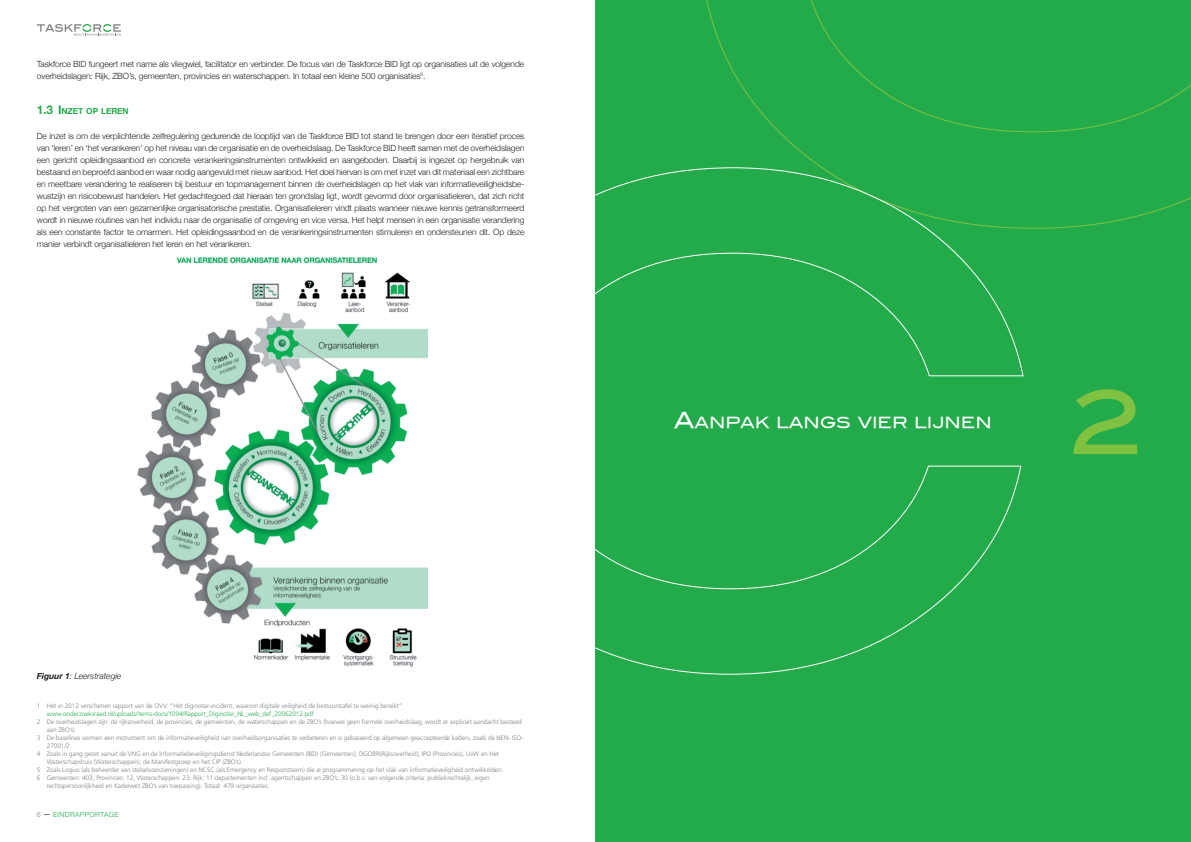
<style>
.page{position:relative;width:1191px;height:842px;background:#fff}
.page>*{position:absolute;margin:0;border:0;box-sizing:border-box;transform-origin:0 0}
.t1{font:88.6px "Blair Md ITCTT Medium";color:#7fc241}
.t2{font:15.4px "Blair Md ITCTT Medium";color:#fff}
.t3{font:300 8.5px/12px "Helvetica Neue";letter-spacing:-.01em;color:#231f20}
.t4{font:italic 300 8.5px "Helvetica Neue";letter-spacing:-.005em;color:#231f20}
.t5{font:700 8.4px "Helvetica Neue";letter-spacing:-.005em;color:#23aa4a}
.t6{font:300 7px "Helvetica Neue";letter-spacing:.055em;color:#23aa4a}
.t7{font:300 7px "Helvetica Neue LT Std";color:#7e8083}
.t8{font:300 6.5px "Frutiger LT Std";letter-spacing:-.01em;color:#7e8083}
.t9{font:300 6.5px "Frutiger LT Std";letter-spacing:-.01em;color:#23aa4a}
.s1{font-size:12px}
.s2{font-weight:700}
.s3{font-size:22px}
</style>
<div class="page">
<svg style="left:37px;top:24px;width:84px;height:12px"></svg>
<img style="left:137px;top:257px;width:290px;height:410px">
<div style="left:595px;top:0;width:596px;height:842px;background:#23aa4a"></div>
<svg style="left:706px;top:0;width:485px;height:229px"></svg>
<svg style="left:595px;top:167px;width:428px;height:209px"></svg>
<svg style="left:595px;top:466px;width:426px;height:209px"></svg>
<p class="t3" style="left:37px;top:58px;width:489px">Taskforce BID fungeert met name als vliegwiel, facilitator en verbinder. De focus van de Taskforce BID ligt op organisaties uit de volgende overheidslagen: Rijk, ZBO’s, gemeenten, provincies en waterschappen. In totaal een kleine 500 organisaties<sup>6</sup>.</p>
<p class="t5" style="left:37px;top:106px;width:93px"><span class="s1">1.3 I</span>NZET OP LEREN</p>
<p class="t3" style="left:37px;top:130px;width:489px;text-align:justify">De inzet is om de verplichtende zelfregulering gedurende de looptijd van de Taskforce BID tot stand te brengen door een iteratief proces van ‘leren’ en ‘het verankeren’ op het niveau van de organisatie en de overheidslaag. De Taskforce BID heeft samen met de overheidslagen een gericht opleidingsaanbod en concrete verankeringsinstrumenten ontwikkeld en aangeboden. Daarbij is ingezet op hergebruik van bestaand en beproefd aanbod en waar nodig aangevuld met nieuw aanbod. Het doel hiervan is om met inzet van dit materiaal een zichtbare en meetbare verandering te realiseren bij bestuur en topmanagement binnen de overheidslagen op het vlak van informatieveiligheidsbe&shy;wustzijn en risicobewust handelen. Het gedachtegoed dat hieraan ten grondslag ligt, wordt gevormd door organisatieleren, dat zich richt op het vergroten van een gezamenlijke organisatorische prestatie. Organisatieleren vindt plaats wanneer nieuwe kennis getransformeerd wordt in nieuwe routines van het individu naar de organisatie of omgeving en vice versa. Het helpt mensen in een organisatie verandering als een constante factor te omarmen. Het opleidingsaanbod en de verankeringsinstrumenten stimuleren en ondersteunen dit. Op deze manier verbindt organisatieleren het leren en het verankeren.</p>
<p class="t4" style="left:37px;top:671px;width:86px"><span class="s2">Figuur 1</span>: Leerstrategie</p>
<p class="t8" style="left:37px;top:702px;width:367px">1 Het in 2012 verschenen rapport van de OVV: “Het diginotar-incident, waarom digitale veiligheid de bestuurstafel te weinig bereikt”</p>
<p class="t9" style="left:47px;top:710px;width:269px">www.onderzoeksraad.nl/uploads/items-docs/1094/Rapport_Diginotar_NL_web_def_20062012.pdf</p>
<p class="t8" style="left:37px;top:718px;width:486px">2 De overheidslagen zijn: de rijksoverheid, de provincies, de gemeenten, de waterschappen en de ZBO’s (hoewel geen formele overheidslaag, wordt er expliciet aandacht besteed</p>
<p class="t8" style="left:47px;top:726px;width:30px">aan ZBO’s)</p>
<p class="t8" style="left:37px;top:734px;width:488px">3 De baselines vormen een instrument om de informatieveiligheid van overheidsorganisaties te verbeteren en is gebaseerd op algemeen geaccepteerde kaders, zoals de NEN- ISO-</p>
<p class="t8" style="left:47px;top:742px;width:28px">27001/2 .</p>
<p class="t8" style="left:37px;top:750px;width:464px">4 Zoals in gang gezet vanuit de VNG en de Informatiebeveiligingsdienst Nederlandse Gemeenten (IBD) (Gemeenten), DGOBR(Rijksoverheid), IPO (Provincies), UvW en Het</p>
<p class="t8" style="left:47px;top:758px;width:197px">Waterschapshuis (Waterschappen), de Manifestgroep en het CIP (ZBO’s).</p>
<p class="t8" style="left:37px;top:766px;width:468px">5 Zoals Logius (als beheerder van stelselvoorzieningen) en NCSC (als Emergency en Responsteam) die al programmering op het vlak van informatieveiligheid ontwikkelden.</p>
<p class="t8" style="left:37px;top:774px;width:454px">6 Gemeenten: 403, Provincies: 12, Waterschappen: 23, Rijk: 11 departementen incl. agentschappen en ZBO’s: 30 (o.b.v. van volgende criteria: publiekrechtelijk, eigen</p>
<p class="t8" style="left:47px;top:782px;width:224px">rechtspersoonlijkheid en Kaderwet ZBO’s van toepassing). Totaal: 479 organisaties.</p>
<p class="t7" style="left:37px;top:810px;width:5px">6</p>
<p class="t6" style="left:53px;top:810px;width:67px">EINDRAPPORTAGE</p>
<h2 class="t2" style="left:673px;top:410px;width:319px"><span class="s3">A</span>ANPAK LANGS VI ER LIJNEN</h2>
<h1 class="t1" style="left:1070px;top:350px;width:74px">2</h1>
</div>
